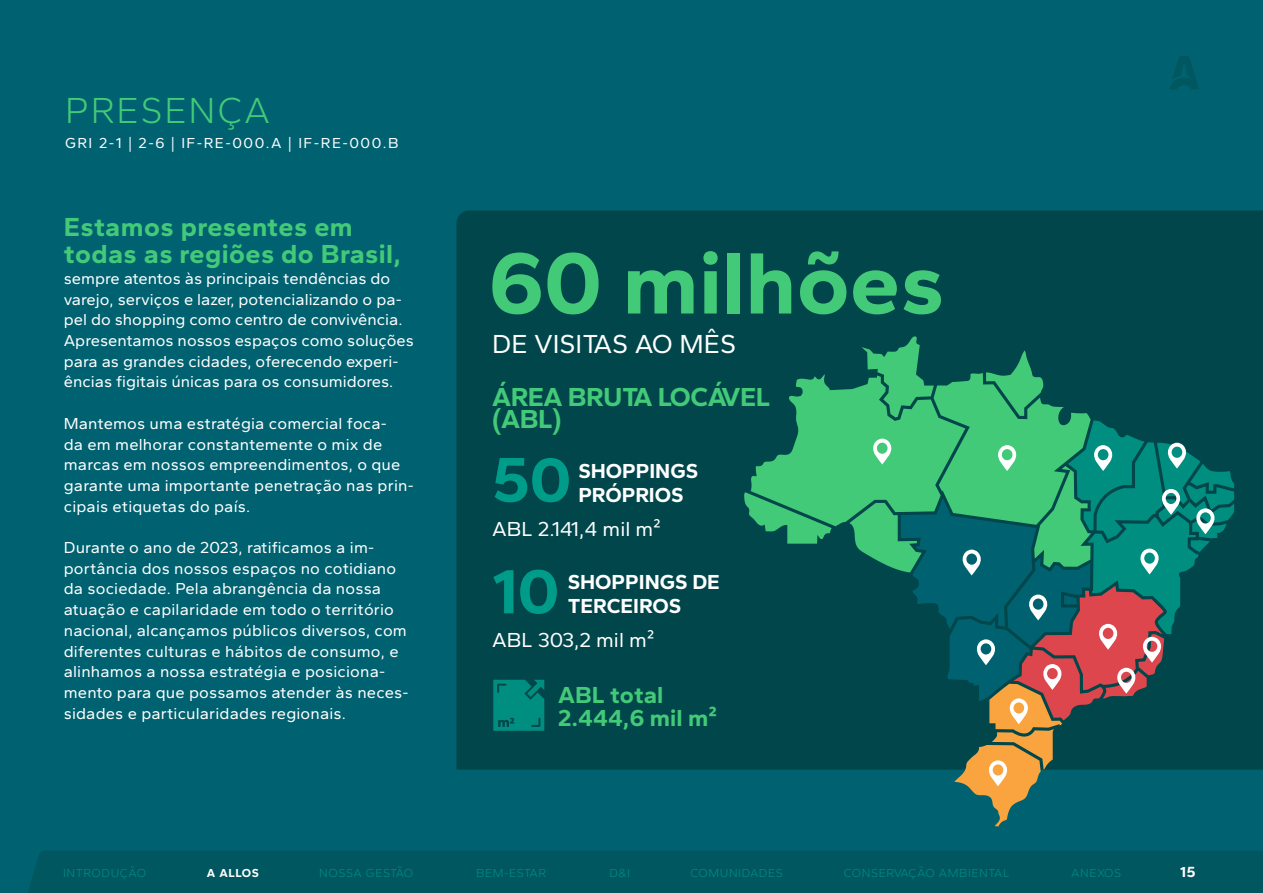
<style>
.page{position:relative;width:1263px;height:893px;background:#006271}
.page>*{position:absolute;margin:0;border:0;box-sizing:border-box;transform-origin:0 0}
.t1{font:700 90px "Gantari";color:#43ca78}
.t2{font:700 64.5px/111.6px "Gantari";color:#009c8a}
.t3{font:300 37.5px "Gantari";letter-spacing:.05em;color:#43ca78}
.t4{font:700 27px/27px "Gantari";letter-spacing:.015em;color:#43ca78}
.t5{font:700 27px/22.5px "Gantari";letter-spacing:-.015em;color:#43ca78}
.t6{font:27px "Gantari";color:#fff}
.t7{font:700 24px/22.5px "Gantari";color:#43ca78}
.t8{font:700 21px/24px "Gantari";color:#fff}
.t9{font:21px "Gantari";color:#fff}
.t10{font:16.5px/20.7px "Gantari";letter-spacing:.01em;color:#fff}
.t11{font:15px "Gantari";letter-spacing:.1em;color:#fff}
.t12{font:700 15px "Gantari";color:#fff}
.t13{font:300 12px "Gantari";letter-spacing:.05em;color:#008e80}
.t14{font:700 12px "Gantari";letter-spacing:.05em;color:#fff}
</style>
<div class="page">
<div style="left:456px;top:210px;width:807px;height:560px;background:#00464b"></div>
<svg style="left:744px;top:336px;width:490px;height:491px"></svg>
<svg style="left:493px;top:680px;width:51px;height:51px;background:#008579"></svg>
<svg style="left:1169px;top:56px;width:30px;height:33px"></svg>
<div style="left:28px;top:851px;width:1235px;height:42px;background:#00575f"></div>
<h3 class="t3" style="left:65px;top:86px;width:207px">PRESENÇA</h3>
<p class="t11" style="left:65px;top:134px;width:335px">GRI 2-1 | 2-6 | IF-RE-000.A | IF-RE-000.B</p>
<h3 class="t4" style="left:64px;top:213px;width:339px">Estamos presentes em todas as regiões do Brasil,</h3>
<p class="t10" style="left:64px;top:268px;width:352px">sempre atentos às principais tendências do varejo, serviços e lazer, potencializando o pa&shy;pel do shopping como centro de convivência.<br>Apresentamos nossos espaços como soluções para as grandes cidades, oferecendo experi&shy;ências figitais únicas para os consumidores.</p>
<p class="t10" style="left:64px;top:413px;width:351px">Mantemos uma estratégia comercial foca-<br>da em melhorar constantemente o mix de marcas em nossos empreendimentos, o que garante uma importante penetração nas prin&shy;cipais etiquetas do país.</p>
<p class="t10" style="left:64px;top:537px;width:346px">Durante o ano de 2023, ratificamos a im&shy;portância dos nossos espaços no cotidiano da sociedade. Pela abrangência da nossa atuação e capilaridade em todo o território nacional, alcançamos públicos diversos, com diferentes culturas e hábitos de consumo, e alinhamos a nossa estratégia e posiciona&shy;mento para que possamos atender às neces&shy;sidades e particularidades regionais.</p>
<h1 class="t1" style="left:489px;top:226px;width:457px">60 milhões</h1>
<h3 class="t6" style="left:492px;top:327px;width:245px">DE VISITAS AO MÊS</h3>
<h3 class="t5" style="left:492px;top:385px;width:280px">ÁREA BRUTA LOCÁVEL (ABL)</h3>
<p class="t8" style="left:578px;top:458px;width:121px">SHOPPINGS<br>PRÓPRIOS</p>
<h2 class="t2" style="left:492px;top:423px;width:80px">50<br>10</h2>
<p class="t9" style="left:492px;top:515px;width:170px">ABL 2.141,4 mil m²</p>
<p class="t8" style="left:568px;top:570px;width:154px">SHOPPINGS DE<br>TERCEIROS</p>
<p class="t9" style="left:492px;top:627px;width:164px">ABL 303,2 mil m²</p>
<h3 class="t7" style="left:558px;top:683px;width:160px">ABL total<br>2.444,6 mil m²</h3>
<p class="t13" style="left:63px;top:865px;width:84px">INTRODUÇÃO</p>
<p class="t14" style="left:207px;top:865px;width:53px">A ALLOS</p>
<p class="t13" style="left:319px;top:865px;width:95px">NOSSA GESTÃO</p>
<p class="t13" style="left:476px;top:865px;width:71px">BEM-ESTAR</p>
<p class="t13" style="left:609px;top:865px;width:22px">D&amp;I</p>
<p class="t13" style="left:690px;top:865px;width:94px">COMUNIDADES</p>
<p class="t13" style="left:844px;top:865px;width:167px">CONSERVAÇÃO AMBIENTAL</p>
<p class="t13" style="left:1071px;top:865px;width:52px">ANEXOS</p>
<p class="t12" style="left:1180px;top:862px;width:17px">15</p>
</div>
